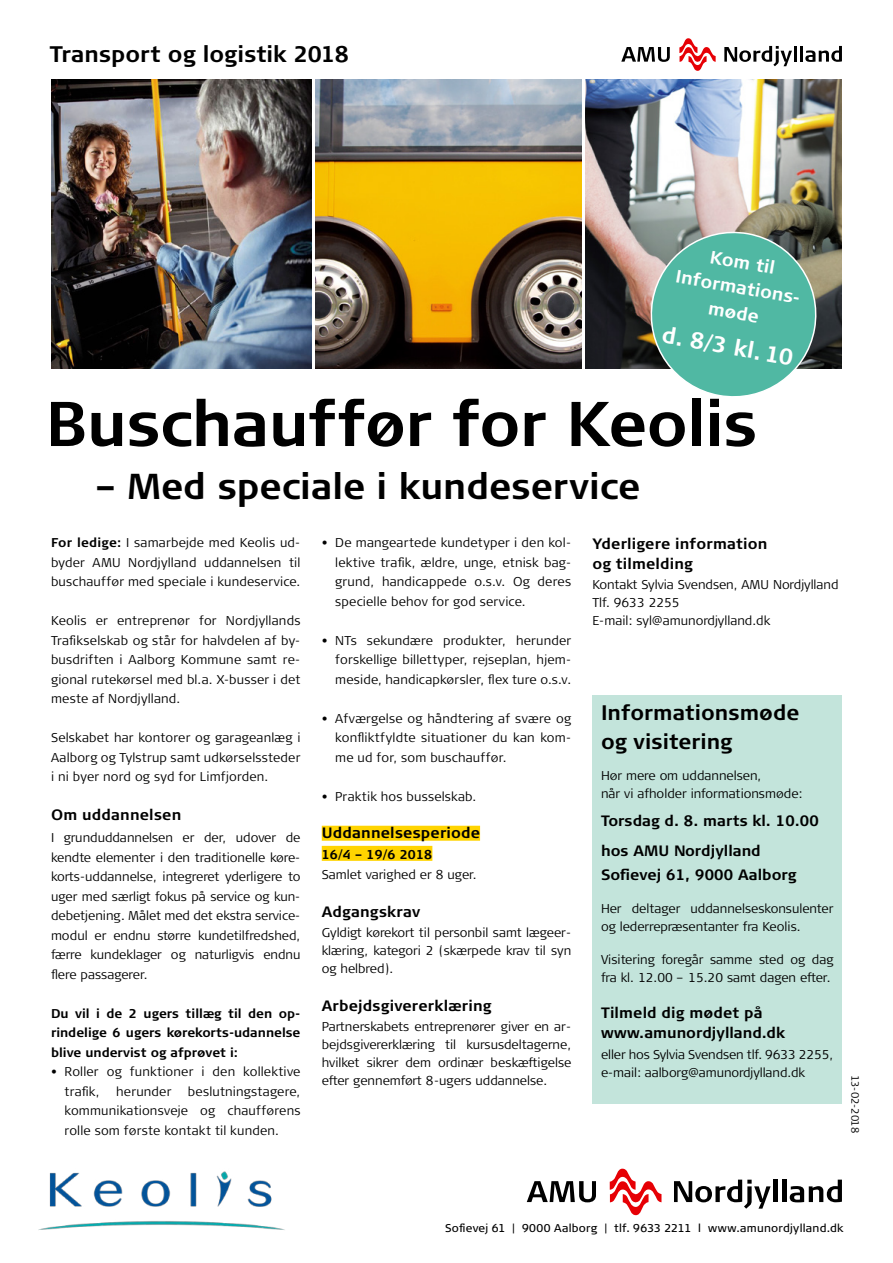
<style>
.page{position:relative;width:893px;height:1263px;background:#fff}
.page>*{position:absolute;margin:0;border:0;box-sizing:border-box;transform-origin:0 0}
.t1{font:700 63px "Signa Column";letter-spacing:-.01em;color:#000}
.t2{font:700 36px "Signa Column";color:#000}
.t3{font:700 22.5px "Signa Column";color:#000}
.t4{font:700 22.5px "Signa Column";color:#fff}
.t5{font:700 21px/29.1px "Signa Column";color:#000}
.t6{font:700 18px/25.5px "Signa Column";color:#fff;text-align:center}
.t7{font:700 15px/20.1px "Signa Column";letter-spacing:.01em;color:#000}
.t8{font:300 12.75px/19.5px "Signa Column";color:#000;text-align:justify}
.t9{font:700 12.75px/19.5px "Signa Column";color:#000;text-align:justify}
.t10{font:11.25px "Signa Column";letter-spacing:.02em;color:#000}
.t11{font:300 10.5px "Signa Column";letter-spacing:-.005em;color:#000}
.s1{font-weight:700}
</style>
<div class="page">
<img style="left:315px;top:79px;width:266px;height:290px">
<div style="left:322px;top:826px;width:158px;height:15px;background:#ffd400"></div>
<div style="left:322px;top:846px;width:110px;height:15px;background:#ffd400"></div>
<svg style="left:527px;top:1181px;width:69px;height:21px"></svg>
<svg style="left:674px;top:1179px;width:97px;height:30px"></svg>
<hr style="left:773px;top:1180px;width:4px;height:22px;background:#000">
<hr style="left:782px;top:1180px;width:4px;height:22px;background:#000">
<svg style="left:790px;top:1179px;width:52px;height:23px"></svg>
<svg style="left:610px;top:1169px;width:51px;height:46px"></svg>
<svg style="left:621px;top:47px;width:49px;height:15px"></svg>
<svg style="left:724px;top:46px;width:68px;height:20px"></svg>
<hr style="left:794px;top:46px;width:3px;height:16px;background:#000">
<hr style="left:800px;top:46px;width:3px;height:16px;background:#000">
<svg style="left:805px;top:46px;width:37px;height:16px"></svg>
<svg style="left:679px;top:38px;width:37px;height:33px"></svg>
<img style="left:51px;top:79px;width:260px;height:290px">
<img style="left:585px;top:79px;width:257px;height:290px">
<svg style="left:643px;top:224px;width:181px;height:173px;background:#6aae9e"></svg>
<div style="left:592px;top:695px;width:250px;height:408px;background:#c3e4db"></div>
<img style="left:38px;top:1171px;width:247px;height:59px">
<h3 class="t3" style="left:50px;top:41px;width:301px">Transport og logistik 2018</h3>
<h3 class="t6" style="left:683px;top:238px;width:129px;rotate:10deg">Kom til<br>Informations&shy;møde</h3>
<h3 class="t4" style="left:664px;top:322px;width:135px;rotate:10deg">d. 8/3 kl. 10</h3>
<h1 class="t1" style="left:46px;top:387px;width:713px">Buschauffør for Keolis</h1>
<h2 class="t2" style="left:95px;top:465px;width:547px">– Med speciale i kundeservice</h2>
<p class="t8" style="left:51px;top:533px;width:251px"><span class="s1">For ledige:</span> I samarbejde med Keolis ud&shy;byder AMU Nordjylland uddannelsen til buschauffør med speciale i kundeservice.</p>
<p class="t8" style="left:51px;top:611px;width:251px">Keolis er entreprenør for Nordjyllands Trafikselskab og står for halvdelen af by&shy;busdriften i Aalborg Kommune samt re&shy;gional rutekørsel med bl.a. X-busser i det meste af Nordjylland.</p>
<p class="t8" style="left:51px;top:728px;width:251px">Selskabet har kontorer og garageanlæg i Aalborg og Tylstrup samt udkørselssteder i ni byer nord og syd for Limfjorden.</p>
<p class="t7" style="left:51px;top:805px;width:132px">Om uddannelsen</p>
<p class="t8" style="left:51px;top:828px;width:251px">I grunduddannelsen er der, udover de kendte elementer i den traditionelle køre&shy;korts-uddannelse, integreret yderligere to uger med særligt fokus på service og kun&shy;debetjening. Målet med det ekstra service&shy;modul er endnu større kundetilfredshed, færre kundeklager og naturligvis endnu flere passagerer.</p>
<p class="t9" style="left:51px;top:1003px;width:251px">Du vil i de 2 ugers tillæg til den op&shy;rindelige 6 ugers kørekorts-udannelse blive undervist og afprøvet i:</p>
<p class="t8" style="left:65px;top:1062px;width:237px;text-indent:-14px">• Roller og funktioner i den kollektive trafik,</p>
<p class="t8" style="left:65px;top:1081px;width:237px;text-indent:123px">beslutningstagere, kommunikationsveje og chaufførens rolle som første kontakt til kunden.</p>
<p class="t8" style="left:116px;top:1081px;width:57px">herunder</p>
<p class="t8" style="left:335px;top:533px;width:237px;text-indent:-14px">• De mangeartede kundetyper i den kol&shy;lektive trafik, ældre, unge, etnisk bag&shy;grund, handicappede o.s.v. Og deres specielle behov for god service.</p>
<p class="t8" style="left:335px;top:631px;width:237px;text-indent:-14px">• NTs sekundære produkter, herunder forskellige billettyper, rejseplan, hjem&shy;meside, handicapkørsler, flex ture o.s.v.</p>
<p class="t8" style="left:335px;top:709px;width:237px;text-indent:-14px">• Afværgelse og håndtering af svære og konfliktfyldte situationer du kan kom&shy;me ud for, som buschauffør.</p>
<p class="t8" style="left:322px;top:787px;width:156px">• Praktik hos busselskab.</p>
<p class="t7" style="left:322px;top:823px;width:160px">Uddannelsesperiode</p>
<p class="t9" style="left:322px;top:844px;width:112px">16/4 – 19/6 2018</p>
<p class="t8" style="left:322px;top:865px;width:157px">Samlet varighed er 8 uger.</p>
<p class="t7" style="left:322px;top:901px;width:100px">Adgangskrav</p>
<p class="t8" style="left:322px;top:923px;width:251px;line-height:18px">Gyldigt kørekort til personbil samt lægeer&shy;klæring, kategori 2 (skærpede krav til syn og helbred).</p>
<p class="t7" style="left:322px;top:996px;width:171px">Arbejdsgivererklæring</p>
<p class="t8" style="left:322px;top:1018px;width:251px;line-height:18px">Partnerskabets entreprenører giver en ar&shy;bejdsgivererklæring til kursusdeltagerne, hvilket sikrer dem ordinær beskæftigelse efter gennemført 8-ugers uddannelse.</p>
<p class="t7" style="left:592px;top:534px;width:176px">Yderligere information og tilmelding</p>
<p class="t8" style="left:592px;top:576px;width:248px;line-height:18px;text-align:left">Kontakt Sylvia Svendsen, AMU Nordjylland<br>Tlf. 9633 2255<br>E-mail: syl@amunordjylland.dk</p>
<h3 class="t5" style="left:601px;top:698px;width:200px">Informationsmøde og visitering</h3>
<p class="t8" style="left:601px;top:767px;width:203px;line-height:18px">Hør mere om uddannelsen,<br>når vi afholder informationsmøde:</p>
<p class="t7" style="left:601px;top:806px;width:220px;line-height:30px">Torsdag d. 8. marts kl. 10.00 hos AMU Nordjylland</p>
<p class="t7" style="left:601px;top:865px;width:197px">Sofievej 61, 9000 Aalborg</p>
<p class="t8" style="left:601px;top:900px;width:234px;line-height:18px">Her deltager uddannelseskonsulenter og lederrepræsentanter fra Keolis.</p>
<p class="t8" style="left:601px;top:951px;width:234px;line-height:18px">Visitering foregår samme sted og dag fra kl. 12.00 – 15.20 samt dagen efter.</p>
<p class="t7" style="left:601px;top:1003px;width:185px">Tilmeld dig mødet på www.amunordjylland.dk</p>
<p class="t8" style="left:601px;top:1045px;width:234px;line-height:18px">eller hos Sylvia Svendsen tlf. 9633 2255, e-mail: aalborg@amunordjylland.dk</p>
<p class="t11" style="left:861px;top:1074px;width:60px;rotate:90deg">13-02-2018</p>
<p class="t10" style="left:445px;top:1222px;width:400px">Sofievej 61 | 9000 Aalborg | tlf. 9633 2211 l www.amunordjylland.dk</p>
</div>
